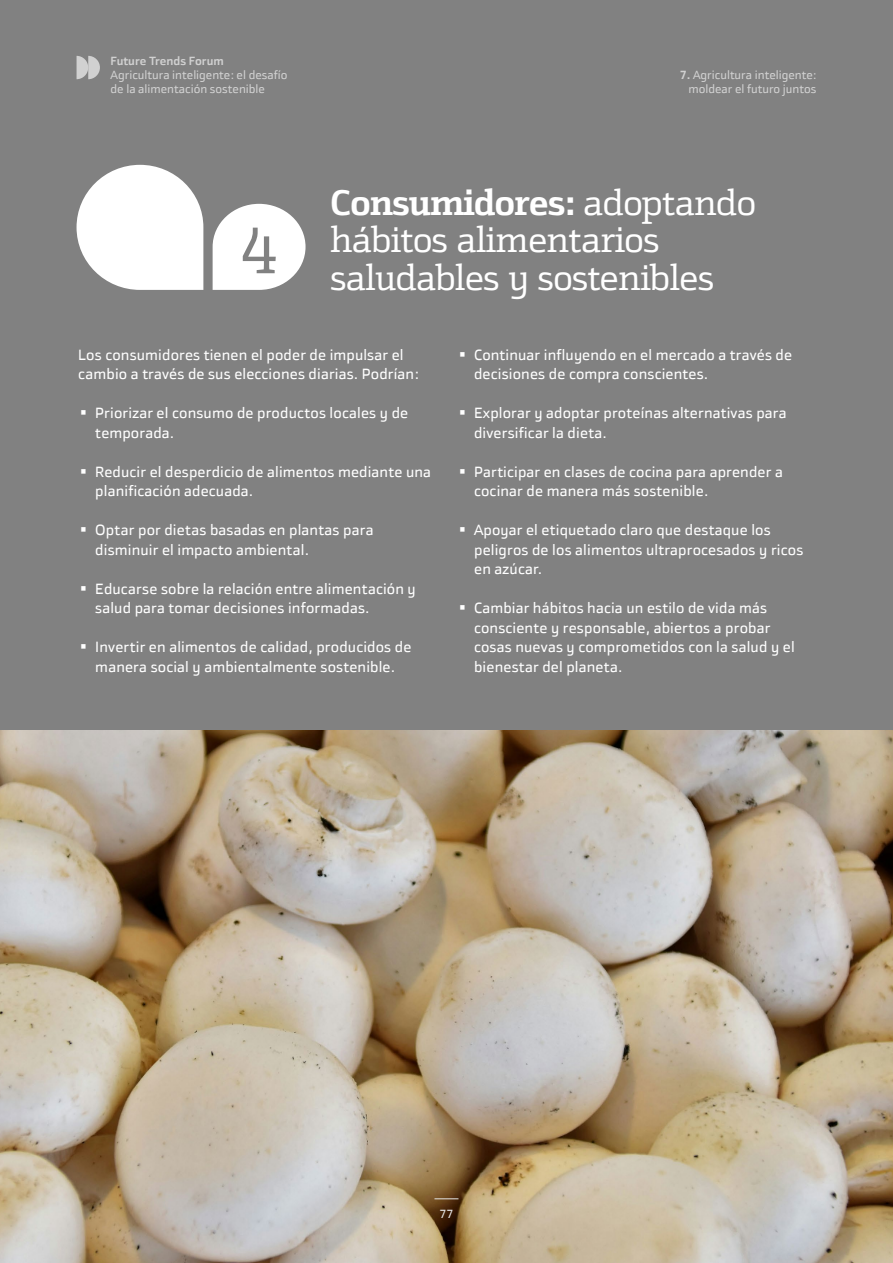
<style>
.page{position:relative;width:893px;height:1263px;background:#818181}
.page>*{position:absolute;margin:0;border:0;box-sizing:border-box;transform-origin:0 0}
.Cita_1{font:65.4px "Bankinter Text";color:#818181}
.Cita_1-2{font:36px/37.5px "Bankinter Text";letter-spacing:-.03em;color:#fff}
.texto{font:15px/19.5px "Bankinter Sans";letter-spacing:.01em;color:#fff}
.t1{font:12px/14.4px "Bankinter Sans";color:#e5e5e5}
.t2{font:700 12px "Bankinter Sans";color:#e5e5e5}
.s1{font-weight:700}
.s2{font-weight:700;font-size:18px}
</style>
<div class="page">
<img style="left:0;top:730px;width:893px;height:533px">
<svg style="left:434px;top:1198px;width:24px;height:1px"></svg>
<svg style="left:77px;top:56px;width:23px;height:23px"></svg>
<svg style="left:77px;top:165px;width:126px;height:125px"></svg>
<svg style="left:213px;top:204px;width:93px;height:86px"></svg>
<p class="t2" style="left:111px;top:53px;width:115px">Future Trends Forum</p>
<p class="t1" style="left:111px;top:68px;width:178px">Agricultura inteligente: el desafío de la alimentación sostenible</p>
<p class="Cita_1" style="left:240px;top:212px;width:39px">4</p>
<p class="t1" style="left:679px;top:68px;width:138px;text-align:right"><span class="s1">7.</span> Agricultura inteligente: moldear el futuro juntos</p>
<p class="Cita_1-2" style="left:330px;top:184px;width:428px"><span class="s1">Consumidores:</span> adoptando hábitos alimentarios saludables y sostenibles</p>
<p class="texto" style="left:78px;top:345px;width:342px">Los consumidores tienen el poder de impulsar el cambio a través de sus elecciones diarias. Podrían:</p>
<p class="texto" style="left:95px;top:403px;width:314px;text-indent:-17px"><span class="s2">•</span> Priorizar el consumo de productos locales y de temporada.</p>
<p class="texto" style="left:95px;top:462px;width:337px;text-indent:-17px"><span class="s2">•</span> Reducir el desperdicio de alimentos mediante una planificación adecuada.</p>
<p class="texto" style="left:95px;top:520px;width:280px;text-indent:-17px"><span class="s2">•</span> Optar por dietas basadas en plantas para disminuir el impacto ambiental.</p>
<p class="texto" style="left:95px;top:579px;width:322px;text-indent:-17px"><span class="s2">•</span> Educarse sobre la relación entre alimentación y salud para tomar decisiones informadas.</p>
<p class="texto" style="left:78px;top:637px;width:335px;text-align:center"><span class="s2">•</span> Invertir en alimentos de calidad, producidos de manera social y ambientalmente sostenible.</p>
<p class="texto" style="left:474px;top:345px;width:320px;text-indent:-17px"><span class="s2">•</span> Continuar influyendo en el mercado a través de decisiones de compra conscientes.</p>
<p class="texto" style="left:474px;top:403px;width:314px;text-indent:-17px"><span class="s2">•</span> Explorar y adoptar proteínas alternativas para diversificar la dieta.</p>
<p class="texto" style="left:474px;top:462px;width:310px;text-indent:-17px"><span class="s2">•</span> Participar en clases de cocina para aprender a cocinar de manera más sostenible.</p>
<p class="texto" style="left:474px;top:520px;width:331px;text-indent:-17px"><span class="s2">•</span> Apoyar el etiquetado claro que destaque los peligros de los alimentos ultraprocesados y ricos en azúcar.</p>
<p class="texto" style="left:474px;top:598px;width:322px;text-indent:-17px"><span class="s2">•</span> Cambiar hábitos hacia un estilo de vida más consciente y responsable, abiertos a probar cosas nuevas y comprometidos con la salud y el bienestar del planeta.</p>
<p class="t1" style="left:439px;top:1207px;width:16px">77</p>
</div>
